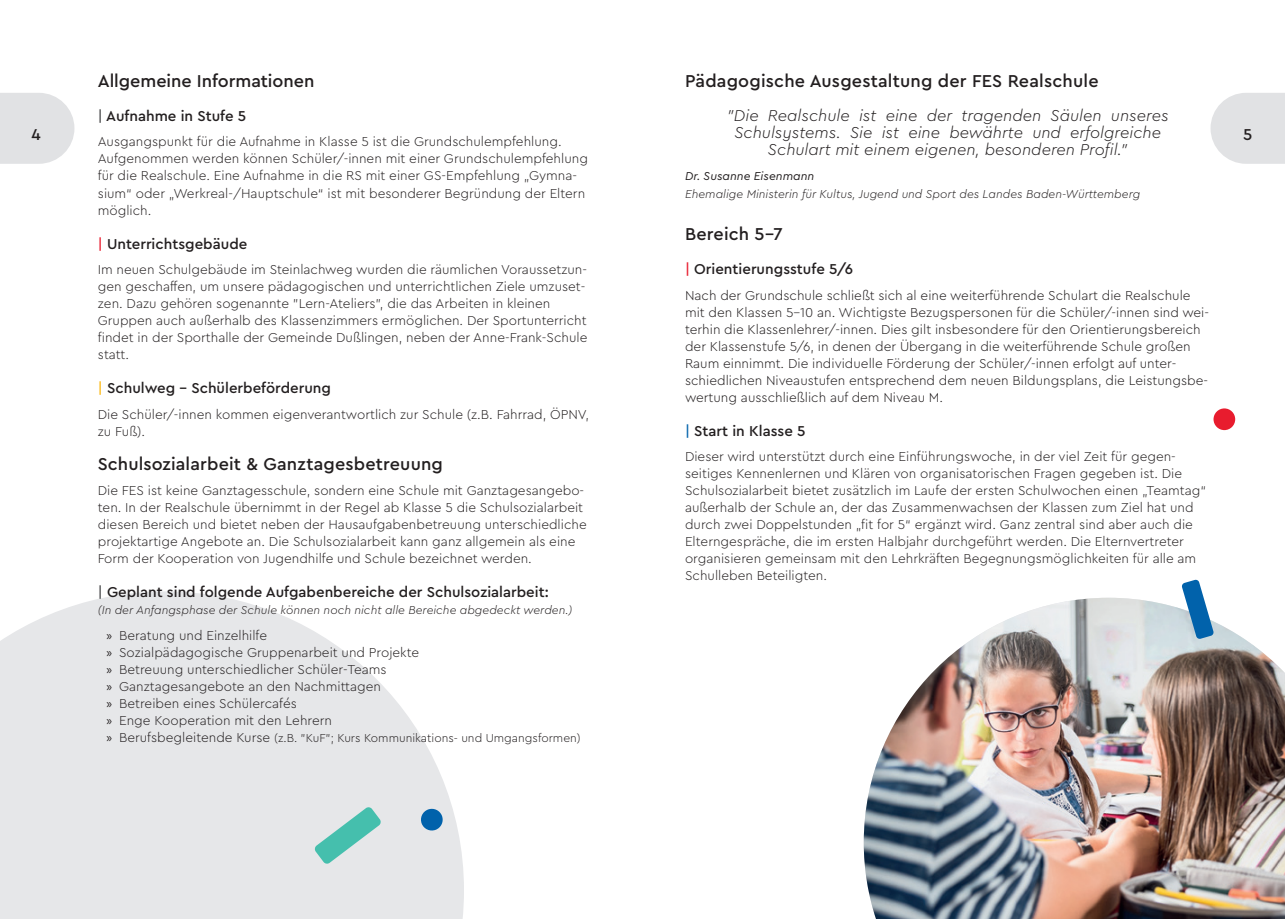
<style>
.page{position:relative;width:1285px;height:919px;background:#fff}
.page>*{position:absolute;margin:0;border:0;box-sizing:border-box;transform-origin:0 0}
.h1_Überschrift{font:500 18px "Cera PRO";letter-spacing:.01em;color:#231f20}
.h2_Zwischenüberschrift{font:500 18px "Cera PRO";color:#231f20}
.t1{font:italic 300 16.5px "Cera PRO";color:#231f20}
.t2{font:500 16.5px "Cera PRO";color:#231f20}
.h1_Überschrift-2{font:500 15px "Cera PRO";color:#231f20}
.h3_Textüberschrift{font:500 15px "Cera PRO";color:#231f20}
.h1_Überschrift-3{font:300 13.5px/17px "Cera PRO";color:#231f20}
.h1_Überschrift-4{font:300 13.5px/17px "Cera PRO";color:#1f1b1c}
.Text{font:300 13.5px/17px "Cera PRO";color:#231f20}
.h3_Textüberschrift-2{font:300 13.5px/17px "Cera PRO";color:#231f20}
.h1_Überschrift-5{font:italic 300 12px "Cera PRO";color:#231f20}
.t3{font:300 12px "Cera PRO";color:#231f20}
.t4{font:italic 12px "Cera PRO";color:#231f20}
.s1{color:#4b4c4d}
.s2{color:#e81c2e}
.s3{color:#fcb814}
.s4{font-family:"Myriad Pro";font-weight:400}
.s5{font-family:"Myriad Pro";font-weight:400;font-size:13.5px}
.s6{font-size:13.5px}
.s7{color:#231f20}
.s8{color:#0162ab}
</style>
<div class="page">
<svg style="left:0;top:93px;width:74px;height:71px;background:#e3e4e6"></svg>
<svg style="left:1210px;top:93px;width:74px;height:71px;background:#e4e5e7"></svg>
<svg style="left:0;top:591px;width:464px;height:327px;background:#e9eaec"></svg>
<img style="left:863px;top:597px;width:421px;height:321px">
<svg style="left:1181px;top:579px;width:32px;height:60px"></svg>
<div style="left:1213px;top:408px;width:21px;height:22px;background:#e81c2e;border-radius:50%"></div>
<svg style="left:314px;top:806px;width:67px;height:58px;background:#a7d7d1"></svg>
<svg style="left:419px;top:807px;width:25px;height:24px"></svg>
<p class="h2_Zwischenüberschrift" style="left:98px;top:69px;width:218px">Allgemeine Informationen</p>
<p class="h3_Textüberschrift" style="left:98px;top:106px;width:150px"><span class="s1">|</span> Aufnahme in Stufe 5</p>
<p class="h3_Textüberschrift-2" style="left:98px;top:133px;width:491px">Ausgangspunkt für die Aufnahme in Klasse 5 ist die Grundschulempfehlung.<br>Aufgenommen werden können Schüler/-innen mit einer Grundschulempfehlung für die Realschule. Eine Aufnahme in die RS mit einer GS-Empfehlung „Gymna&shy;sium“ oder „Werkreal-/Hauptschule“ ist mit besonderer Begründung der Eltern möglich.</p>
<p class="h3_Textüberschrift" style="left:98px;top:233px;width:151px"><span class="s2">|</span> Unterrichtsgebäude</p>
<p class="Text" style="left:98px;top:260px;width:491px">Im neuen Schulgebäude im Steinlachweg wurden die räumlichen Voraussetzun&shy;gen geschaffen, um unsere pädagogischen und unterrichtlichen Ziele umzuset&shy;zen. Dazu gehören sogenannte "Lern-Ateliers", die das Arbeiten in kleinen Gruppen auch außerhalb des Klassenzimmers ermöglichen. Der Sportunterricht findet in der Sporthalle der Gemeinde Dußlingen, neben der Anne-Frank-Schule statt.</p>
<p class="h1_Überschrift-2" style="left:98px;top:378px;width:235px"><span class="s3">|</span> Schulweg - Schülerbeförderung</p>
<p class="h1_Überschrift-3" style="left:98px;top:405px;width:493px">Die Schüler/-innen kommen eigenverantwortlich zur Schule (z.B. Fahrrad, ÖPNV, zu Fuß).</p>
<p class="h1_Überschrift" style="left:98px;top:452px;width:346px">Schulsozialarbeit &amp; Ganztagesbetreuung</p>
<p class="h1_Überschrift-3" style="left:98px;top:481px;width:490px">Die FES ist keine Ganztagesschule, sondern eine Schule mit Ganztagesangebo&shy;ten. In der Realschule übernimmt in der Regel ab Klasse 5 die Schulsozialarbeit diesen Bereich und bietet neben der Hausaufgabenbetreuung unterschiedliche projektartige Angebote an. Die Schulsozialarbeit kann ganz allgemein als eine Form der Kooperation von Jugendhilfe und Schule bezeichnet werden.</p>
<p class="h1_Überschrift-2" style="left:98px;top:582px;width:452px"><span class="s1">|</span> Geplant sind folgende Aufgabenbereiche der Schulsozialarbeit:</p>
<p class="h1_Überschrift-5" style="left:98px;top:602px;width:476px">(In der Anfangsphase der Schule können noch nicht alle Bereiche abgedeckt werden.)</p>
<p class="h1_Überschrift-3" style="left:106px;top:626px;width:162px"><span class="s4">»</span> Beratung und Einzelhilfe</p>
<p class="h1_Überschrift-3" style="left:106px;top:643px;width:314px"><span class="s4">»</span> Sozialpädagogische Gruppenarbeit und Projekte</p>
<p class="h1_Überschrift-3" style="left:106px;top:660px;width:282px"><span class="s4">»</span> Betreuung unterschiedlicher Schüler-Teams</p>
<p class="h1_Überschrift-3" style="left:106px;top:677px;width:276px"><span class="s4">»</span> Ganztagesangebote an den Nachmittagen</p>
<p class="h1_Überschrift-3" style="left:106px;top:694px;width:192px"><span class="s4">»</span> Betreiben eines Schülercafés</p>
<p class="h1_Überschrift-3" style="left:106px;top:711px;width:227px"><span class="s4">»</span> Enge Kooperation mit den Lehrern</p>
<p class="t3" style="left:106px;top:730px;width:476px"><span class="s5">»</span> <span class="s6">Berufsbegleitende Kurse</span> (z.B. "KuF"; Kurs Kommunikations- und Umgangsformen)</p>
<p class="h1_Überschrift" style="left:685px;top:69px;width:415px">Pädagogische Ausgestaltung der FES Realschule</p>
<p class="t1" style="left:726px;top:104px;width:443px">"Die Realschule ist eine der tragenden Säulen unseres</p>
<p class="t1" style="left:734px;top:121px;width:428px">Schulsystems. Sie ist eine bewährte und erfolgreiche</p>
<p class="t1" style="left:767px;top:138px;width:361px">Schulart mit einem eigenen, besonderen Profil."</p>
<p class="t4" style="left:685px;top:168px;width:131px">Dr. Susanne Eisenmann</p>
<p class="h1_Überschrift-5" style="left:685px;top:185px;width:456px">Ehemalige Ministerin für Kultus, Jugend und Sport des Landes Baden-Württemberg</p>
<p class="h1_Überschrift" style="left:685px;top:222px;width:99px">Bereich 5-7</p>
<p class="h1_Überschrift-2" style="left:685px;top:259px;width:170px"><span class="s2">|</span> Orientierungsstufe 5/6</p>
<p class="h1_Überschrift-4" style="left:685px;top:286px;width:525px">Nach der Grundschule schließt sich al eine weiterführende Schulart die Realschule mit den Klassen 5-10 an. Wichtigste Bezugspersonen für die Schüler/-innen sind wei&shy;terhin die Klassenlehrer/-innen. Dies gilt insbesondere für den Orientierungsbereich der Klassenstufe 5/6, in denen der Übergang in die weiterführende Schule großen Raum einnimmt. Die individuelle Förderung der Schüler/-innen erfolgt auf unter&shy;schiedlichen Niveaustufen entsprechend dem neuen Bildungsplans, die Leistungsbe&shy;wertung ausschließlich auf dem Niveau M<span class="s7">.</span></p>
<p class="h1_Überschrift-2" style="left:685px;top:420px;width:122px"><span class="s8">|</span> Start in Klasse 5</p>
<p class="h1_Überschrift-3" style="left:685px;top:447px;width:522px">Dieser wird unterstützt durch eine Einführungswoche, in der viel Zeit für gegen&shy;seitiges Kennenlernen und Klären von organisatorischen Fragen gegeben ist. Die Schulsozialarbeit bietet zusätzlich im Laufe der ersten Schulwochen einen „Teamtag“ außerhalb der Schule an, der das Zusammenwachsen der Klassen zum Ziel hat und durch zwei Doppelstunden „fit for 5“ ergänzt wird. Ganz zentral sind aber auch die Elterngespräche, die im ersten Halbjahr durchgeführt werden. Die Elternvertreter organisieren gemeinsam mit den Lehrkräften Begegnungsmöglichkeiten für alle am Schulleben Beteiligten.</p>
<p class="t2" style="left:32px;top:124px;width:11px">4</p>
<p class="t2" style="left:1242px;top:124px;width:11px">5</p>
</div>
